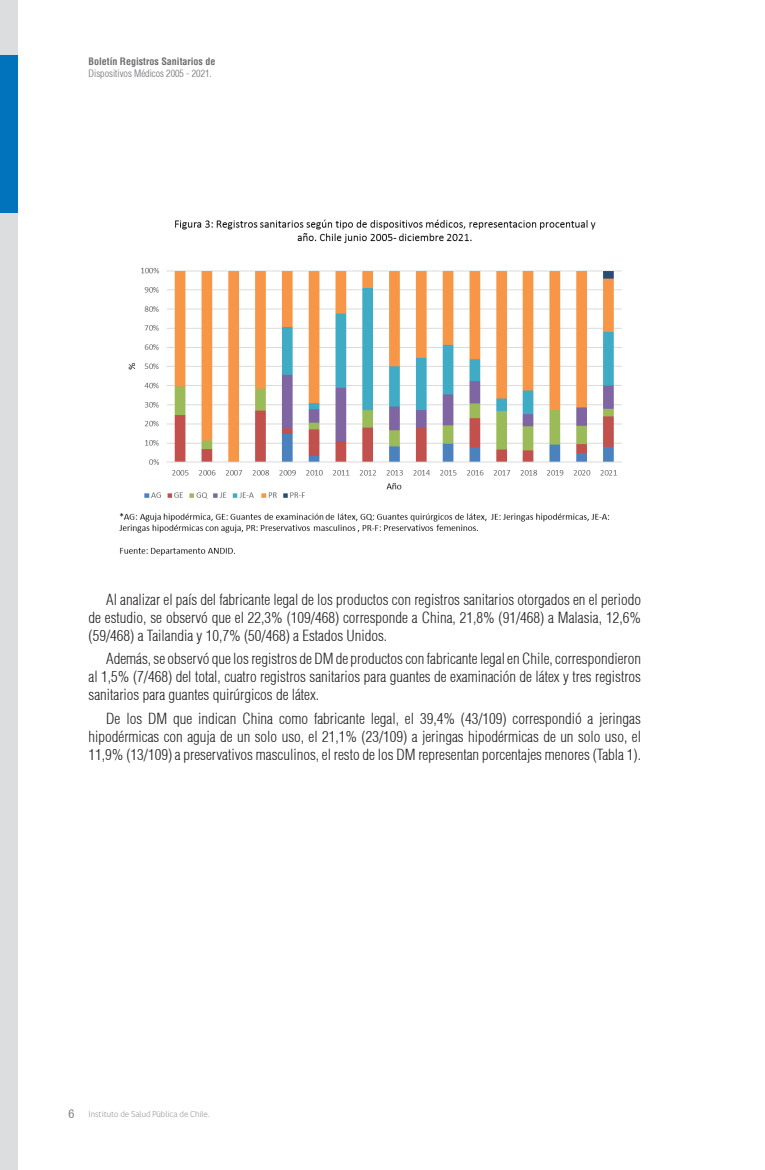
<style>
.page{position:relative;width:765px;height:1170px;background:#fff}
.page>*{position:absolute;margin:0;border:0;box-sizing:border-box;transform-origin:0 0}
.t1{font:300 condensed 15px/18px "Helvetica";color:#231f20;text-align:justify}
.t2{font:condensed 12.5px "Helvetica 57";color:#808285}
.t3{font:300 condensed 10px "Helvetica";color:#6c6d70}
.t4{font:700 condensed 10px "Helvetica";color:#6c6d70}
.t5{font:300 8.75px "gob CL";color:#808285}
</style>
<div class="page">
<div style="left:0;top:0;width:18px;height:1169px;background:#dcdddf"></div>
<div style="left:0;top:55px;width:18px;height:158px;background:#0073bc"></div>
<img style="left:119px;top:219px;width:503px;height:337px">
<p class="t4" style="left:89px;top:55px;width:128px">Boletín Registros Sanitarios de</p>
<p class="t3" style="left:89px;top:67px;width:125px">Dispositivos Médicos 2005 - 2021.</p>
<p class="t1" style="left:89px;top:590px;width:554px;text-indent:18px">Al analizar el país del fabricante legal de los productos con registros sanitarios otorgados en el periodo de estudio, se observó que el 22,3% (109/468) corresponde a China, 21,8% (91/468) a Malasia, 12,6% (59/468) a Tailandia y 10,7% (50/468) a Estados Unidos.</p>
<p class="t1" style="left:89px;top:649px;width:554px;text-indent:18px">Además, se observó que los registros de DM de productos con fabricante legal en Chile, correspondieron al 1,5% (7/468) del total, cuatro registros sanitarios para guantes de examinación de látex y tres registros sanitarios para guantes quirúrgicos de látex.</p>
<p class="t1" style="left:89px;top:709px;width:554px;text-indent:18px">De los DM que indican China como fabricante legal, el 39,4% (43/109) correspondió a jeringas hipodérmicas con aguja de un solo uso, el 21,1% (23/109) a jeringas hipodérmicas de un solo uso, el 11,9% (13/109) a preservativos masculinos, el resto de los DM representan porcentajes menores (Tabla 1).</p>
<p class="t2" style="left:68px;top:1105px;width:7px">6</p>
<p class="t5" style="left:89px;top:1107px;width:122px">Instituto de Salud Pública de Chile.</p>
</div>
